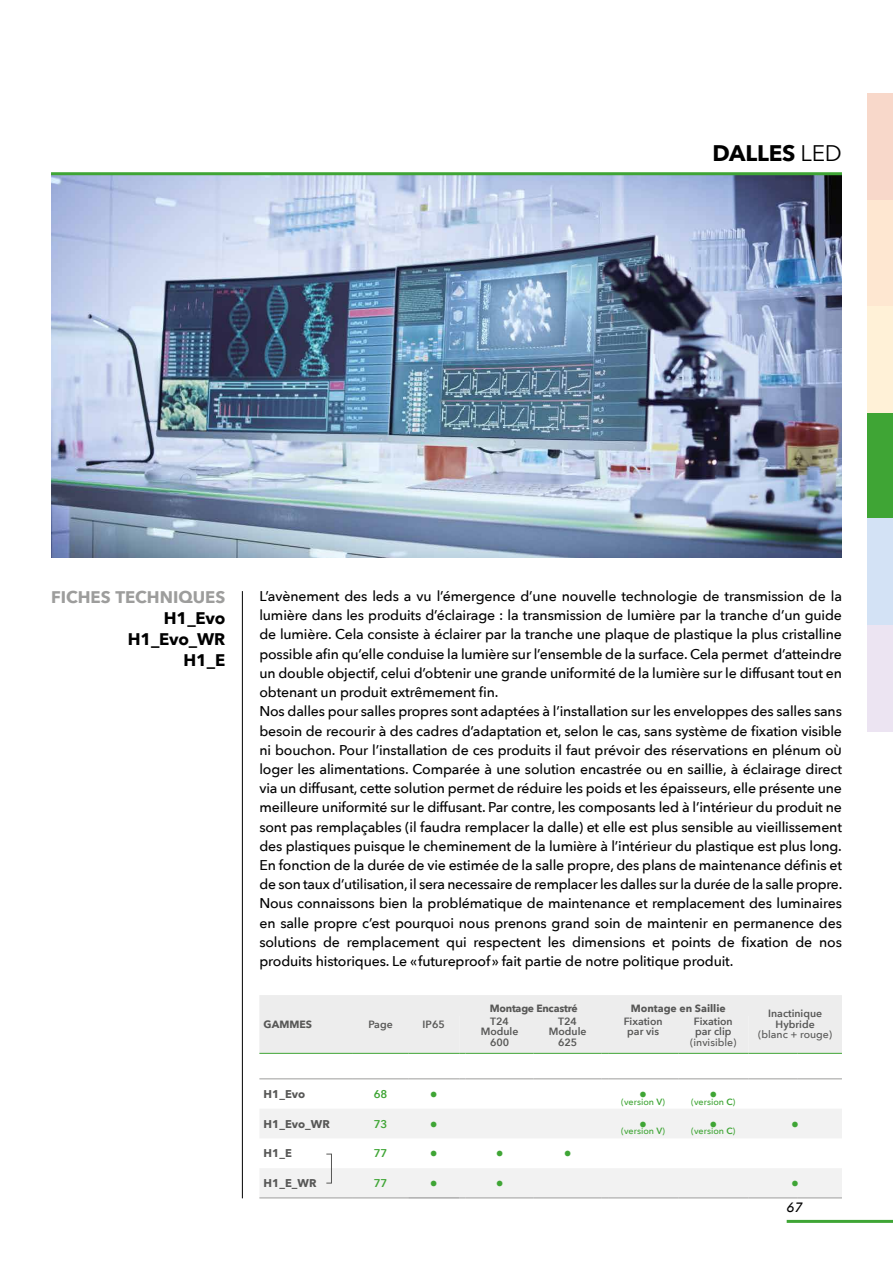
<style>
.page{position:relative;width:893px;height:1263px;background:#fff}
.page>*{position:absolute;margin:0;border:0;box-sizing:border-box;transform-origin:0 0}
.t1{font:700 22.5px "Avenir Next";letter-spacing:-.01em;color:#000}
.t2{font:700 16.8px/21px "Avenir Next";letter-spacing:-.01em;color:#000;text-align:right}
.t3{font:700 16.8px "Avenir Next";color:#9d9d9c}
.t4{font:15.75px "Avenir Next";color:#3fa535}
.t5{font:500 14.1px/19.2px "Avenir Next";letter-spacing:-.01em;color:#000}
.t6{font:italic 500 13.5px "Avenir Next";color:#000}
.t7{font:700 11.25px "Avenir Next";color:#575756}
.t8{font:600 11.25px "Avenir Next";color:#3fa535}
.t9{font:600 10.5px/10.5px "Avenir Next";color:#575756;text-align:center}
.t10{font:500 10.5px "Avenir Next";color:#575756}
.t11{font:700 10.5px "Avenir Next";color:#575756}
.t12{font:700 10.5px "Avenir Next";letter-spacing:-.02em;color:#575756}
.t13{font:500 9px "Avenir Next";color:#3fa535}
.s1{font-weight:400}
.s2{font-weight:600}
</style>
<div class="page">
<svg style="left:259px;top:1079px;width:583px;height:1px"></svg>
<svg style="left:260px;top:1109px;width:582px;height:88px;fill:#f2f2f2"></svg>
<hr style="left:408px;top:1197px;width:51px;height:1px;background:#878787">
<div style="left:259px;top:995px;width:583px;height:59px;background:#ededed"></div>
<hr style="left:608px;top:1053px;width:70px;height:1px;background:#3fa535">
<hr style="left:678px;top:1053px;width:70px;height:1px;background:#3fa535">
<hr style="left:748px;top:1053px;width:50px;height:1px;background:#3fa535">
<hr style="left:798px;top:1053px;width:44px;height:1px;background:#3fa535">
<hr style="left:259px;top:1078px;width:94px;height:1px;background:#9d9d9c">
<hr style="left:353px;top:1078px;width:55px;height:1px;background:#9d9d9c">
<hr style="left:408px;top:1078px;width:51px;height:1px;background:#9d9d9c">
<hr style="left:466px;top:1078px;width:68px;height:1px;background:#9d9d9c">
<hr style="left:534px;top:1078px;width:68px;height:1px;background:#9d9d9c">
<hr style="left:608px;top:1078px;width:70px;height:1px;background:#9d9d9c">
<hr style="left:678px;top:1078px;width:70px;height:1px;background:#9d9d9c">
<hr style="left:748px;top:1078px;width:50px;height:1px;background:#9d9d9c">
<hr style="left:798px;top:1078px;width:44px;height:1px;background:#9d9d9c">
<hr style="left:259px;top:1197px;width:94px;height:1px;background:#9d9d9c">
<hr style="left:353px;top:1197px;width:55px;height:1px;background:#9d9d9c">
<hr style="left:466px;top:1197px;width:68px;height:1px;background:#9d9d9c">
<hr style="left:534px;top:1197px;width:68px;height:1px;background:#9d9d9c">
<hr style="left:608px;top:1197px;width:70px;height:1px;background:#9d9d9c">
<hr style="left:678px;top:1197px;width:70px;height:1px;background:#9d9d9c">
<hr style="left:748px;top:1197px;width:50px;height:1px;background:#9d9d9c">
<hr style="left:798px;top:1197px;width:44px;height:1px;background:#9d9d9c">
<div style="left:326px;top:1154px;width:6px;height:29px;border:1px solid #575756"></div>
<hr style="left:242px;top:591px;width:1px;height:607px;background:#000">
<img style="left:51px;top:175px;width:791px;height:382px">
<hr style="left:51px;top:172px;width:791px;height:3px;background:#3fa535">
<hr style="left:787px;top:1220px;width:106px;height:3px;background:#3fa535">
<div style="left:867px;top:412px;width:26px;height:107px;background:#3fa535"></div>
<div style="left:867px;top:200px;width:26px;height:106px;background:#fee7d1"></div>
<div style="left:867px;top:94px;width:26px;height:106px;background:#f8d8ca"></div>
<div style="left:867px;top:306px;width:26px;height:106px;background:#fff1d7"></div>
<div style="left:867px;top:519px;width:26px;height:106px;background:#d3e2f5"></div>
<div style="left:867px;top:625px;width:26px;height:106px;background:#ece4f2"></div>
<h1 class="t1" style="left:713px;top:133px;width:131px">DALLES <span class="s1">LED</span></h1>
<p class="t3" style="left:51px;top:582px;width:176px">FICHES TECHNIQUES</p>
<p class="t2" style="left:128px;top:607px;width:99px">H1_Evo<br>H1_Evo_WR<br>H1_E</p>
<p class="t5" style="left:259px;top:586px;width:584px">L’avènement des leds a vu l’émergence d’une nouvelle technologie de transmission de la lumière dans les produits d’éclairage : la transmission de lumière par la tranche d’un guide de lumière. Cela consiste à éclairer par la tranche une plaque de plastique la plus cristalline possible afin qu’elle conduise la lumière sur l’ensemble de la surface. Cela permet d’atteindre un double objectif, celui d’obtenir une grande uniformité de la lumière sur le diffusant tout en obtenant un produit extrêmement fin.<br>Nos dalles pour salles propres sont adaptées à l’installation sur les enveloppes des salles sans besoin de recourir à des cadres d’adaptation et, selon le cas, sans système de fixation visible ni bouchon. Pour l’installation de ces produits il faut prévoir des réservations en plénum oÙ loger les alimentations. Comparée à une solution encastrée ou en saillie, à éclairage direct via un diffusant, cette solution permet de réduire les poids et les épaisseurs, elle présente une meilleure uniformité sur le diffusant. Par contre, les composants led à l’intérieur du produit ne sont pas remplaçables (il faudra remplacer la dalle) et elle est plus sensible au vieillissement des plastiques puisque le cheminement de la lumière à l’intérieur du plastique est plus long.<br>En fonction de la durée de vie estimée de la salle propre, des plans de maintenance définis et de son taux d’utilisation, il sera necessaire de remplacer les dalles sur la durée de la salle propre.<br>Nous connaissons bien la problématique de maintenance et remplacement des luminaires en salle propre c’est pourquoi nous prenons grand soin de maintenir en permanence des solutions de remplacement qui respectent les dimensions et points de fixation de nos produits historiques. Le «futureproof» fait partie de notre politique produit.</p>
<p class="t11" style="left:264px;top:1015px;width:50px">GAMMES</p>
<p class="t9" style="left:368px;top:1019px;width:26px">Page</p>
<p class="t9" style="left:423px;top:1019px;width:24px">IP65</p>
<p class="t12" style="left:490px;top:999px;width:89px">Montage Encastré</p>
<p class="t11" style="left:631px;top:999px;width:97px">Montage en Saillie</p>
<p class="t9" style="left:481px;top:1015px;width:39px">T24<br>Module<br>600</p>
<p class="t9" style="left:549px;top:1015px;width:39px">T24<br>Module<br>625</p>
<p class="t9" style="left:624px;top:1015px;width:40px">Fixation par vis</p>
<p class="t9" style="left:694px;top:1015px;width:40px;text-align:left">Fixation par clip</p>
<p class="t10" style="left:690px;top:1033px;width:48px">(invisible)</p>
<p class="t7" style="left:264px;top:1084px;width:43px">H1_Evo</p>
<p class="t8" style="left:374px;top:1084px;width:15px">68</p>
<p class="t4" style="left:430px;top:1081px;width:9px">•</p>
<p class="t4" style="left:639px;top:1081px;width:9px">•</p>
<p class="t13" style="left:621px;top:1094px;width:45px">(version <span class="s2">V</span>)</p>
<p class="t7" style="left:264px;top:1114px;width:68px">H1_Evo_WR</p>
<p class="t8" style="left:374px;top:1114px;width:15px">73</p>
<p class="t4" style="left:430px;top:1111px;width:9px">•</p>
<p class="t4" style="left:639px;top:1111px;width:9px">•</p>
<p class="t13" style="left:621px;top:1123px;width:45px">(version <span class="s2">V</span>)</p>
<p class="t4" style="left:709px;top:1081px;width:9px">•</p>
<p class="t13" style="left:691px;top:1094px;width:46px">(version <span class="s2">C</span>)</p>
<p class="t4" style="left:709px;top:1111px;width:9px">•</p>
<p class="t13" style="left:691px;top:1123px;width:46px">(version <span class="s2">C</span>)</p>
<p class="t9" style="left:768px;top:1008px;width:56px">Inactinique<br>Hybride</p>
<p class="t10" style="left:758px;top:1026px;width:76px">(blanc + rouge)</p>
<p class="t4" style="left:791px;top:1111px;width:9px">•</p>
<p class="t7" style="left:264px;top:1144px;width:30px">H1_E</p>
<p class="t8" style="left:374px;top:1144px;width:15px">77</p>
<p class="t4" style="left:430px;top:1140px;width:9px">•</p>
<p class="t4" style="left:496px;top:1140px;width:9px">•</p>
<p class="t4" style="left:564px;top:1140px;width:9px">•</p>
<p class="t7" style="left:264px;top:1173px;width:54px">H1_E_WR</p>
<p class="t8" style="left:374px;top:1173px;width:15px">77</p>
<p class="t4" style="left:430px;top:1170px;width:9px">•</p>
<p class="t4" style="left:496px;top:1170px;width:9px">•</p>
<p class="t4" style="left:791px;top:1170px;width:9px">•</p>
<p class="t6" style="left:787px;top:1196px;width:18px">67</p>
</div>
